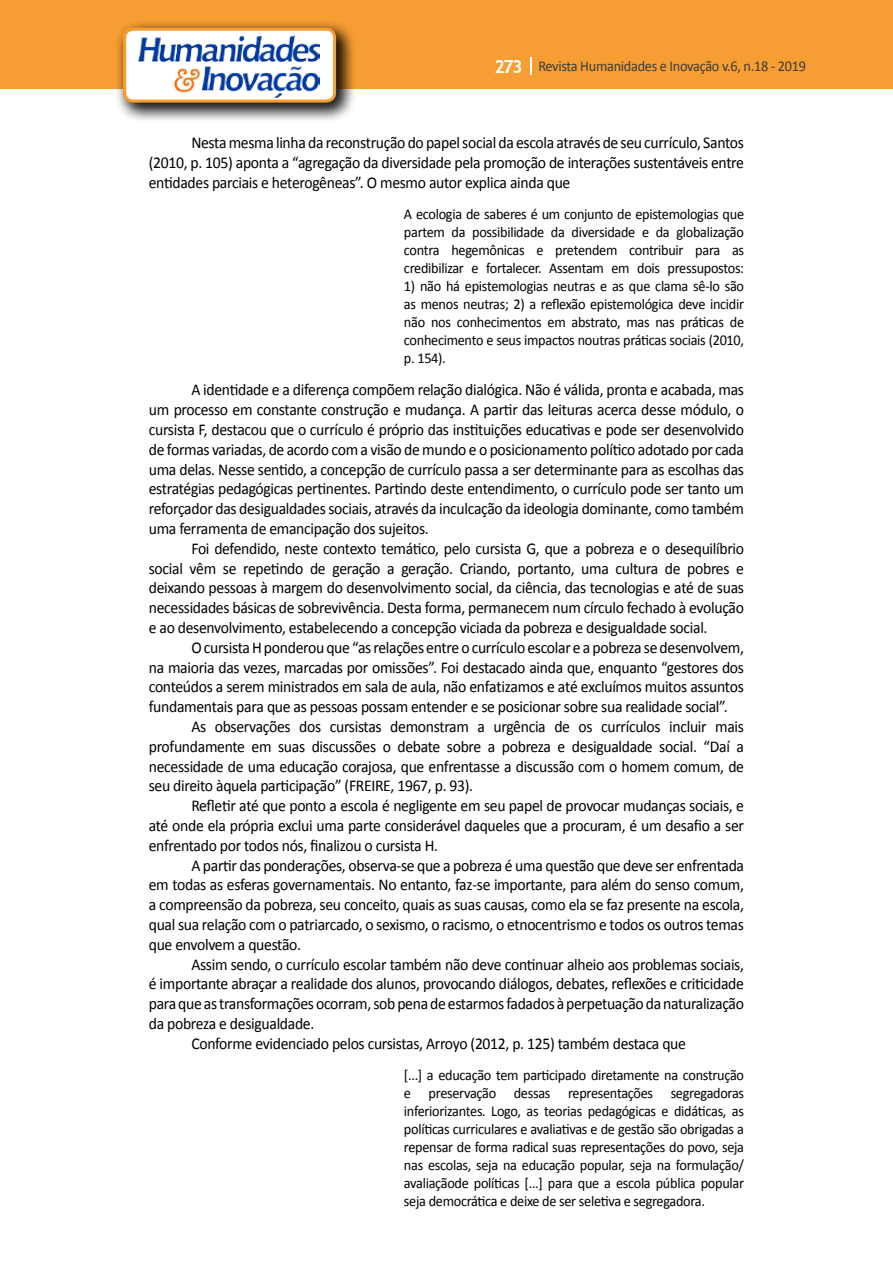
<style>
.page{position:relative;width:893px;height:1263px;background:#fff}
.page>*{position:absolute;margin:0;border:0;box-sizing:border-box;transform-origin:0 0}
.t1{font:16.5px/19.8px "Calibri";letter-spacing:-.02em;color:#000;text-align:justify;scale:.95 1}
.t2{font:15px/18px "Calibri";letter-spacing:-.02em;color:#000;text-align:justify;scale:.95 1}
.t3{font:15px "Calibri";letter-spacing:-.02em;color:#3c3c3b;scale:.95 1}
.s1{font-family:"Trebuchet MS";font-weight:700;font-size:18px;color:#fff}
</style>
<div class="page">
<div style="left:0;top:0;width:893px;height:88px;background:#f69e34"></div>
<svg style="left:530px;top:57px;width:2px;height:18px"></svg>
<div style="left:115px;top:19px;width:241px;height:104px;background:#000;opacity:.75"></div>
<div style="left:125px;top:29px;width:210px;height:72px;background:#fff;border-radius:9px"></div>
<img style="left:138px;top:35px;width:181px;height:62px">
<div style="left:123px;top:28px;width:213px;height:75px;border:3px solid #f69e34;border-radius:9px"></div>
<p class="t3" style="left:495px;top:57px;width:329px"><span class="s1">273</span> Revista Humanidades e Inovação v.6, n.18 - 2019</p>
<p class="t1" style="left:149px;top:133px;width:628px;text-indent:43px">Nesta mesma linha da reconstrução do papel social da escola através de seu currículo, Santos (2010, p. 105) aponta a “agregação da diversidade pela promoção de interações sustentáveis entre entidades parciais e heterogêneas”. O mesmo autor explica ainda que</p>
<p class="t2" style="left:404px;top:205px;width:360px">A ecologia de saberes é um conjunto de epistemologias que partem da possibilidade da diversidade e da globalização contra hegemônicas e pretendem contribuir para as credibilizar e fortalecer. Assentam em dois pressupostos:</p>
<p class="t2" style="left:404px;top:277px;width:360px">1) não há epistemologias neutras e as que clama sê-lo são as menos neutras; 2) a reflexão epistemológica deve incidir não nos conhecimentos em abstrato, mas nas práticas de conhecimento e seus impactos noutras práticas sociais (2010, p. 154).</p>
<p class="t1" style="left:149px;top:380px;width:628px;text-indent:43px">A identidade e a diferença compõem relação dialógica. Não é válida, pronta e acabada, mas um processo em constante construção e mudança. A partir das leituras acerca desse módulo, o cursista F, destacou que o currículo é próprio das instituições educativas e pode ser desenvolvido de formas variadas, de acordo com a visão de mundo e o posicionamento político adotado por cada uma delas. Nesse sentido, a concepção de currículo passa a ser determinante para as escolhas das estratégias pedagógicas pertinentes. Partindo deste entendimento, o currículo pode ser tanto um reforçador das desigualdades sociais, através da inculcação da ideologia dominante, como também uma ferramenta de emancipação dos sujeitos.</p>
<p class="t1" style="left:149px;top:538px;width:628px;text-indent:43px">Foi defendido, neste contexto temático, pelo cursista G, que a pobreza e o desequilíbrio social vêm se repetindo de geração a geração. Criando, portanto, uma cultura de pobres e deixando pessoas à margem do desenvolvimento social, da ciência, das tecnologias e até de suas necessidades básicas de sobrevivência. Desta forma, permanecem num círculo fechado à evolução e ao desenvolvimento, estabelecendo a concepção viciada da pobreza e desigualdade social.</p>
<p class="t1" style="left:191px;top:637px;width:583px">O cursista H ponderou que “as relações entre o currículo escolar e a pobreza se desenvolvem,</p>
<p class="t1" style="left:149px;top:657px;width:628px">na maioria das vezes, marcadas por omissões”. Foi destacado ainda que, enquanto “gestores dos</p>
<p class="t1" style="left:149px;top:677px;width:628px">conteúdos a serem ministrados em sala de aula, não enfatizamos e até excluímos muitos assuntos</p>
<p class="t1" style="left:149px;top:697px;width:611px">fundamentais para que as pessoas possam entender e se posicionar sobre sua realidade social”.</p>
<p class="t1" style="left:191px;top:717px;width:583px">As observações dos cursistas demonstram a urgência de os currículos incluir mais</p>
<p class="t1" style="left:149px;top:736px;width:628px">profundamente em suas discussões o debate sobre a pobreza e desigualdade social. “Daí a</p>
<p class="t1" style="left:149px;top:756px;width:628px">necessidade de uma educação corajosa, que enfrentasse a discussão com o homem comum, de</p>
<p class="t1" style="left:149px;top:776px;width:343px">seu direito àquela participação” (FREIRE, 1967, p. 93).</p>
<p class="t1" style="left:191px;top:796px;width:583px">Refletir até que ponto a escola é negligente em seu papel de provocar mudanças sociais, e</p>
<p class="t1" style="left:149px;top:816px;width:628px">até onde ela própria exclui uma parte considerável daqueles que a procuram, é um desafio a ser</p>
<p class="t1" style="left:149px;top:835px;width:306px">enfrentado por todos nós, finalizou o cursista H.</p>
<p class="t1" style="left:191px;top:855px;width:583px">A partir das ponderações, observa-se que a pobreza é uma questão que deve ser enfrentada</p>
<p class="t1" style="left:149px;top:875px;width:628px">em todas as esferas governamentais. No entanto, faz-se importante, para além do senso comum,</p>
<p class="t1" style="left:149px;top:895px;width:628px">a compreensão da pobreza, seu conceito, quais as suas causas, como ela se faz presente na escola,</p>
<p class="t1" style="left:149px;top:915px;width:628px">qual sua relação com o patriarcado, o sexismo, o racismo, o etnocentrismo e todos os outros temas</p>
<p class="t1" style="left:149px;top:934px;width:162px">que envolvem a questão.</p>
<p class="t1" style="left:191px;top:954px;width:583px">Assim sendo, o currículo escolar também não deve continuar alheio aos problemas sociais,</p>
<p class="t1" style="left:149px;top:974px;width:628px">é importante abraçar a realidade dos alunos, provocando diálogos, debates, reflexões e criticidade</p>
<p class="t1" style="left:149px;top:994px;width:628px">para que as transformações ocorram, sob pena de estarmos fadados à perpetuação da naturalização</p>
<p class="t1" style="left:149px;top:1014px;width:176px">da pobreza e desigualdade.</p>
<p class="t1" style="left:191px;top:1033px;width:522px">Conforme evidenciado pelos cursistas, Arroyo (2012, p. 125) também destaca que</p>
<p class="t2" style="left:404px;top:1066px;width:360px">[...] a educação tem participado diretamente na construção e preservação dessas representações segregadoras inferiorizantes. Logo, as teorias pedagógicas e didáticas, as políticas curriculares e avaliativas e de gestão são obrigadas a repensar de forma radical suas representações do povo, seja nas escolas, seja na educação popular, seja na formulação/ avaliaçãode políticas [...] para que a escola pública popular seja democrática e deixe de ser seletiva e segregadora.</p>
</div>
